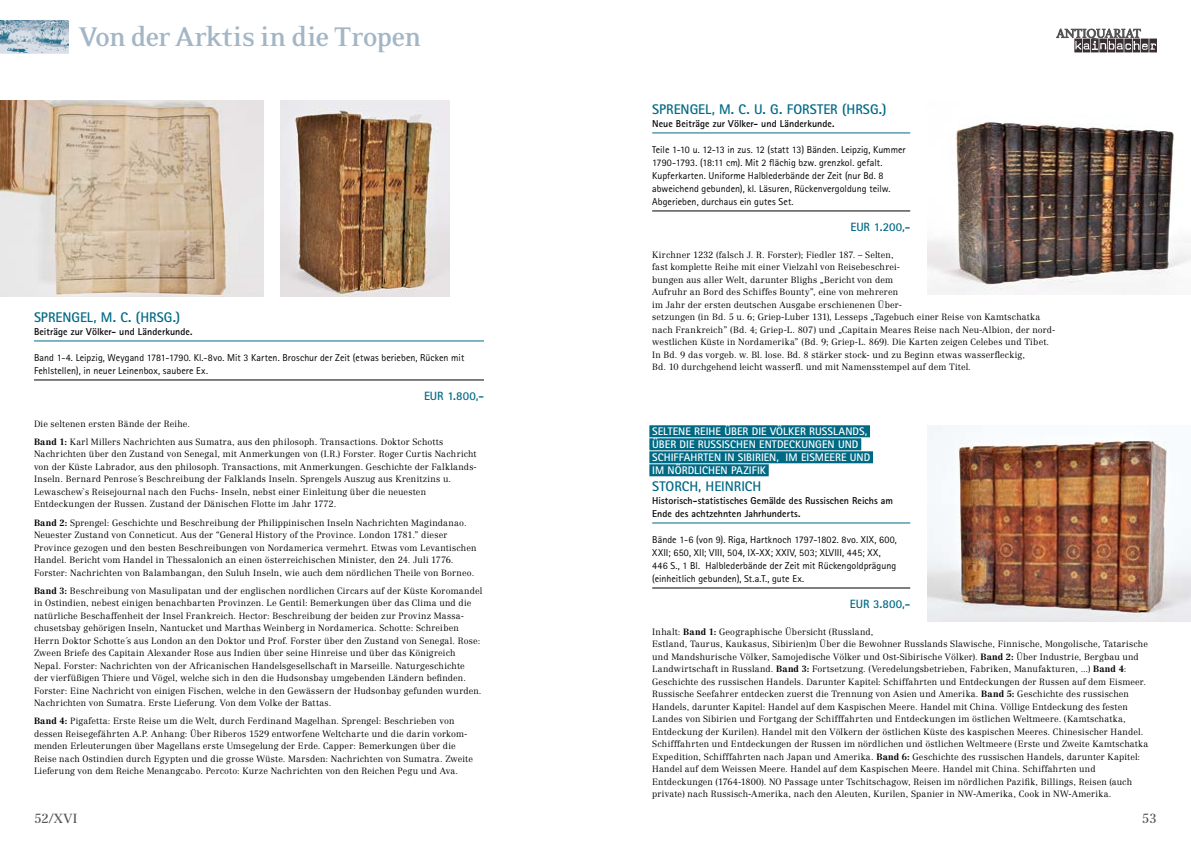
<style>
.page{position:relative;width:1191px;height:842px;background:#fff}
.page>*{position:absolute;margin:0;border:0;box-sizing:border-box;transform-origin:0 0}
.t1{font:700 31px "Eidetic Neo";letter-spacing:-.03em;color:#a3b6c6}
.t2{font:700 14px "Rotis Sans Serif Pro";color:#006a85}
.t3{font:13px "Centennial LT Std";letter-spacing:.005em;color:#545453}
.t4{font:700 12px "Rotis Sans Serif Pro";color:#006a85}
.t5{font:700 11px/13px "Rotis Sans Serif Pro";color:#fff}
.t6{font:10px/13px "Rotis Sans Serif Pro";letter-spacing:.005em;color:#000}
.t7{font:700 10px/13px "Rotis Sans Serif Pro";letter-spacing:.005em;color:#000}
.t8{font:300 9px/12.5px "Centennial LT Std";letter-spacing:.025em;color:#000}
.s1{font-weight:700}
</style>
<div class="page">
<hr style="left:34px;top:341px;width:450px;height:1px;background:#006a85">
<hr style="left:34px;top:380px;width:450px;height:1px;background:#000">
<hr style="left:652px;top:133px;width:258px;height:1px;background:#006a85">
<hr style="left:652px;top:211px;width:258px;height:1px;background:#000">
<div style="left:649px;top:425px;width:221px;height:12px;background:#006a85"></div>
<div style="left:649px;top:438px;width:212px;height:12px;background:#006a85"></div>
<div style="left:649px;top:451px;width:224px;height:12px;background:#006a85"></div>
<div style="left:649px;top:464px;width:119px;height:12px;background:#006a85"></div>
<hr style="left:652px;top:523px;width:258px;height:1px;background:#006a85">
<hr style="left:652px;top:588px;width:258px;height:1px;background:#000">
<img style="left:0;top:101px;width:264px;height:195px">
<img style="left:927px;top:122px;width:264px;height:173px">
<img style="left:927px;top:426px;width:264px;height:195px">
<img style="left:281px;top:101px;width:169px;height:195px">
<svg style="left:1056px;top:29px;width:101px;height:23px"></svg>
<img style="left:0;top:20px;width:69px;height:33px">
<h1 class="t1" style="left:79px;top:21px;width:343px">Von der Arktis in die Tropen</h1>
<h2 class="t2" style="left:34px;top:308px;width:148px">SPRENGEL, M. C. (HRSG.)</h2>
<p class="t7" style="left:34px;top:325px;width:160px">Beiträge zur Völker- und Länderkunde.</p>
<p class="t6" style="left:34px;top:351px;width:432px">Band 1-4. Leipzig, Weygand 1781-1790. Kl.-8vo. Mit 3 Karten. Broschur der Zeit (etwas berieben, Rücken mit<br>Fehlstellen), in neuer Leinenbox, saubere Ex.</p>
<h3 class="t4" style="left:424px;top:388px;width:61px">EUR 1.800,-</h3>
<p class="t8" style="left:34px;top:414px;width:411px;line-height:18.2px">Die seltenen ersten Bände der Reihe.<br><span class="s1">Band 1:</span> Karl Millers Nachrichten aus Sumatra, aus den philosoph. Transactions. Doktor Schotts</p>
<p class="t8" style="left:34px;top:448px;width:444px">Nachrichten über den Zustand von Senegal, mit Anmerkungen von (I.R.) Forster. Roger Curtis Nachricht von der Küste Labrador, aus den philosoph. Transactions, mit Anmerkungen. Geschichte der Falklands-Inseln. Bernard Penrose´s Beschreibung der Falklands Inseln. Sprengels Auszug aus Krenitzins u.<br>Lewaschew`s Reisejournal nach den Fuchs- Inseln, nebst einer Einleitung über die neuesten Entdeckungen der Russen. Zustand der Dänischen Flotte im Jahr 1772.</p>
<p class="t8" style="left:34px;top:516px;width:444px"><span class="s1">Band 2:</span> Sprengel: Geschichte und Beschreibung der Philippinischen Inseln Nachrichten Magindanao.<br>Neuester Zustand von Conneticut. Aus der “General History of the Province. London 1781.” dieser Province gezogen und den besten Beschreibungen von Nordamerica vermehrt. Etwas vom Levantischen Handel. Bericht vom Handel in Thessalonich an einen österreichischen Minister, den 24. Juli 1776.<br>Forster: Nachrichten von Balambangan, den Suluh Inseln, wie auch dem nördlichen Theile von Borneo.</p>
<p class="t8" style="left:34px;top:584px;width:449px"><span class="s1">Band 3:</span> Beschreibung von Masulipatan und der englischen nordlichen Circars auf der Küste Koromandel in Ostindien, nebest einigen benachbarten Provinzen. Le Gentil: Bemerkungen über das Clima und die natürliche Beschaffenheit der Insel Frankreich. Hector: Beschreibung der beiden zur Provinz Massa&shy;chusetsbay gehörigen Inseln, Nantucket und Marthas Weinberg in Nordamerica. Schotte: Schreiben Herrn Doktor Schotte´s aus London an den Doktor und Prof. Forster über den Zustand von Senegal. Rose:<br>Zween Briefe des Capitain Alexander Rose aus Indien über seine Hinreise und über das Königreich Nepal. Forster: Nachrichten von der Africanischen Handelsgesellschaft in Marseille. Naturgeschichte<br>der vierfüßigen Thiere und Vögel, welche sich in den die Hudsonsbay umgebenden Ländern befinden.<br>Forster: Eine Nachricht von einigen Fischen, welche in den Gewässern der Hudsonbay gefunden wurden.<br>Nachrichten von Sumatra. Erste Lieferung. Von dem Volke der Battas.</p>
<p class="t8" style="left:34px;top:715px;width:440px"><span class="s1">Band 4:</span> Pigafetta: Erste Reise um die Welt, durch Ferdinand Magelhan. Sprengel: Beschrieben von dessen Reisegefährten A.P. Anhang: Über Riberos 1529 entworfene Weltcharte und die darin vorkom&shy;menden Erleuterungen über Magellans erste Umsegelung der Erde. Capper: Bemerkungen über die Reise nach Ostindien durch Egypten und die grosse Wüste. Marsden: Nachrichten von Sumatra. Zweite Lieferung von dem Reiche Menangcabo. Percoto: Kurze Nachrichten von den Reichen Pegu und Ava.</p>
<h2 class="t2" style="left:652px;top:100px;width:236px">SPRENGEL, M. C. U. G. FORSTER (HRSG.)</h2>
<p class="t7" style="left:652px;top:117px;width:184px">Neue Beiträge zur Völker- und Länderkunde.</p>
<p class="t6" style="left:652px;top:143px;width:255px">Teile 1-10 u. 12-13 in zus. 12 (statt 13) Bänden. Leipzig, Kummer 1790-1793. (18:11 cm). Mit 2 flächig bzw. grenzkol. gefalt.<br>Kupferkarten. Uniforme Halblederbände der Zeit (nur Bd. 8 abweichend gebunden), kl. Läsuren, Rückenvergoldung teilw.<br>Abgerieben, durchaus ein gutes Set.</p>
<h3 class="t4" style="left:850px;top:219px;width:61px">EUR 1.200,-</h3>
<p class="t8" style="left:652px;top:248px;width:405px">Kirchner 1232 (falsch J. R. Forster); Fiedler 187. – Selten,<br>fast komplette Reihe mit einer Vielzahl von Reisebeschrei-<br>bungen aus aller Welt, darunter Blighs „Bericht von dem<br>Aufruhr an Bord des Schiffes Bounty”, eine von mehreren<br>im Jahr der ersten deutschen Ausgabe erschienenen Über-<br>setzungen (in Bd. 5 u. 6; Griep-Luber 131), Lesseps „Tagebuch einer Reise von Kamtschatka nach Frankreich” (Bd. 4; Griep-L. 807) und „Capitain Meares Reise nach Neu-Albion, der nord&shy;westlichen Küste in Nordamerika” (Bd. 9; Griep-L. 869). Die Karten zeigen Celebes und Tibet.<br>In Bd. 9 das vorgeb. w. Bl. lose. Bd. 8 stärker stock- und zu Beginn etwas wasserfleckig,<br>Bd. 10 durchgehend leicht wasserfl. und mit Namensstempel auf dem Titel.</p>
<p class="t5" style="left:652px;top:425px;width:219px">SELTENE REIHE ÜBER DIE VÖLKER RUSSLANDS, ÜBER DIE RUSSISCHEN ENTDECKUNGEN UND SCHIFFAHRTEN IN SIBIRIEN, IM EISMEERE UND IM NÖRDLICHEN PAZIFIK</p>
<h2 class="t2" style="left:652px;top:477px;width:111px">STORCH, HEINRICH</h2>
<p class="t7" style="left:652px;top:494px;width:242px">Historisch-statistisches Gemälde des Russischen Reichs am<br>Ende des achtzehnten Jahrhunderts.</p>
<p class="t6" style="left:652px;top:533px;width:246px">Bände 1-6 (von 9). Riga, Hartknoch 1797-1802. 8vo. XIX, 600, XXII; 650, XII; VIII, 504, IX-XX; XXIV, 503; XLVIII, 445; XX, 446 S., 1 Bl. Halblederbände der Zeit mit Rückengoldprägung (einheitlich gebunden), St.a.T., gute Ex.</p>
<h3 class="t4" style="left:849px;top:596px;width:62px">EUR 3.800,-</h3>
<p class="t8" style="left:652px;top:625px;width:497px">Inhalt: <span class="s1">Band 1:</span> Geographische Übersicht (Russland,<br>Estland, Taurus, Kaukasus, Sibirien)m Über die Bewohner Russlands Slawische, Finnische, Mongolische, Tatarische und Mandshurische Völker, Samojedische Völker und Ost-Sibirische Völker). <span class="s1">Band 2:</span> Über Industrie, Bergbau und Landwirtschaft in Russland. <span class="s1">Band 3:</span> Fortsetzung. (Veredelungsbetrieben, Fabriken, Manufakturen, ...) <span class="s1">Band 4</span>:<br>Geschichte des russischen Handels. Darunter Kapitel: Schiffahrten und Entdeckungen der Russen auf dem Eismeer.<br>Russische Seefahrer entdecken zuerst die Trennung von Asien und Amerika. <span class="s1">Band 5:</span> Geschichte des russischen Handels, darunter Kapitel: Handel auf dem Kaspischen Meere. Handel mit China. Völlige Entdeckung des festen Landes von Sibirien und Fortgang der Schifffahrten und Entdeckungen im östlichen Weltmeere. (Kamtschatka, Entdeckung der Kurilen). Handel mit den Völkern der östlichen Küste des kaspischen Meeres. Chinesischer Handel.<br>Schifffahrten und Entdeckungen der Russen im nördlichen und östlichen Weltmeere (Erste und Zweite Kamtschatka Expedition, Schifffahrten nach Japan und Amerika. <span class="s1">Band 6:</span> Geschichte des russischen Handels, darunter Kapitel:<br>Handel auf dem Weissen Meere. Handel auf dem Kaspischen Meere. Handel mit China. Schiffahrten und Entdeckungen (1764-1800). NO Passage unter Tschitschagow, Reisen im nördlichen Pazifik, Billings, Reisen (auch private) nach Russisch-Amerika, nach den Aleuten, Kurilen, Spanier in NW-Amerika, Cook in NW-Amerika.</p>
<h3 class="t3" style="left:34px;top:811px;width:45px">52/XVI</h3>
<h3 class="t3" style="left:1142px;top:811px;width:16px">53</h3>
</div>
